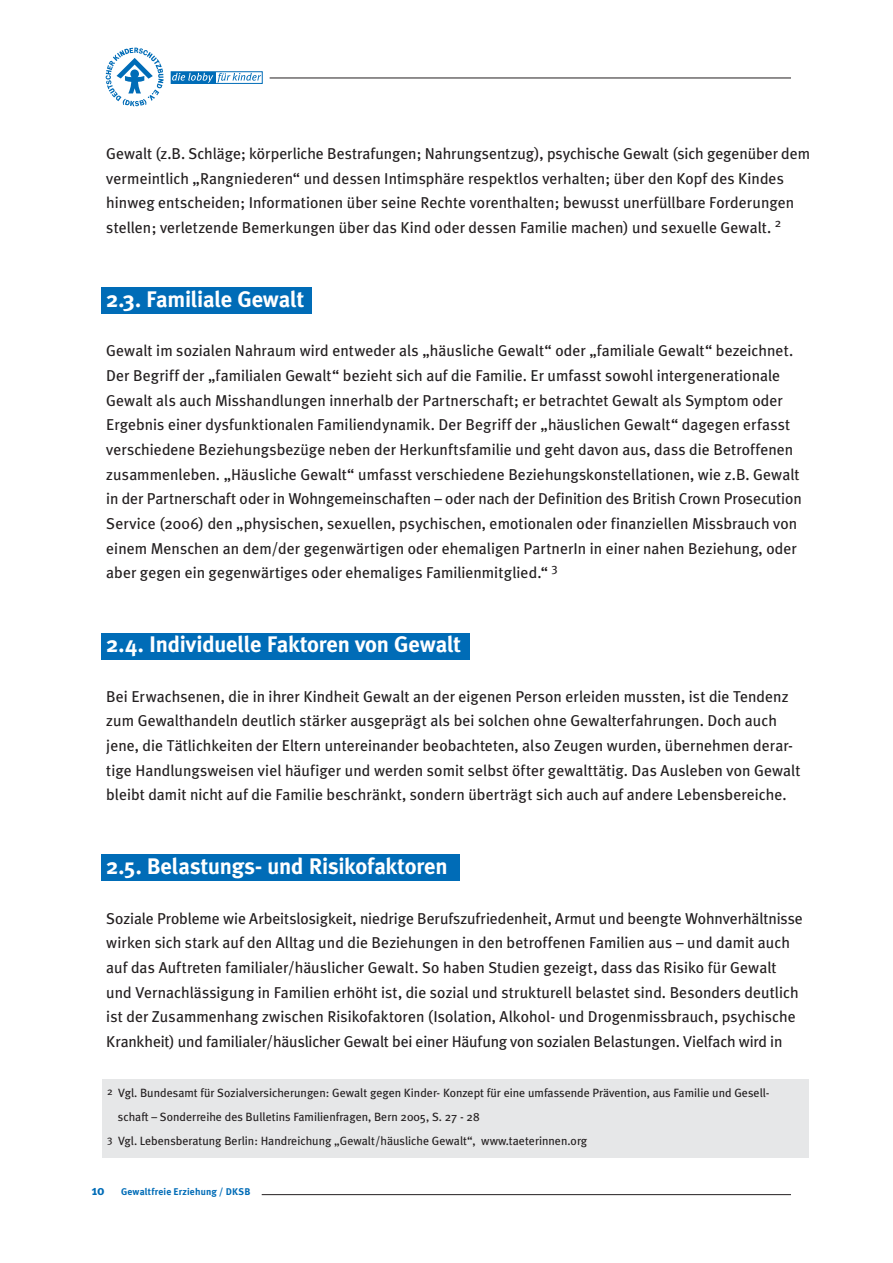
<style>
.page{position:relative;width:893px;height:1263px;background:#fff}
.page>*{position:absolute;margin:0;border:0;box-sizing:border-box;transform-origin:0 0}
.t1{font:700 22.5px "Meta Plus";letter-spacing:-.01em;color:#fff}
.t2{font:15.75px/24.6px "Meta Plus";color:#231f20}
.t3{font:12px "Meta Plus";color:#231f20}
.t4{font:700 9.75px "Meta Plus";letter-spacing:.015em;color:#006cb7}
.s1{font-size:13.5px}
</style>
<div class="page">
<hr style="left:270px;top:78px;width:521px;height:1px;background:#231f20">
<hr style="left:262px;top:1194px;width:529px;height:1px;background:#231f20">
<div style="left:171px;top:71px;width:92px;height:13px;border:1px solid #006cb7"></div>
<div style="left:171px;top:72px;width:45px;height:11px;background:#006cb7"></div>
<svg style="left:172px;top:73px;width:89px;height:10px"></svg>
<svg style="left:106px;top:48px;width:58px;height:58px"></svg>
<div style="left:102px;top:1079px;width:706px;height:79px;background:#e6e7e8"></div>
<div style="left:101px;top:854px;width:358px;height:27px;background:#006cb7"></div>
<div style="left:101px;top:287px;width:211px;height:27px;background:#006cb7"></div>
<div style="left:101px;top:633px;width:368px;height:27px;background:#006cb7"></div>
<p class="t2" style="left:106px;top:142px;width:705px">Gewalt (z.B. Schläge; körperliche Bestrafungen; Nahrungsentzug), psychische Gewalt (sich gegenüber dem vermeintlich „Rangniederen“ und dessen Intimsphäre respektlos verhalten; über den Kopf des Kindes hinweg entscheiden; Informationen über seine Rechte vorenthalten; bewusst unerfüllbare Forderungen stellen; verletzende Bemerkungen über das Kind oder dessen Familie machen) und sexuelle Gewalt. <sup>2</sup></p>
<h1 class="t1" style="left:106px;top:290px;width:199px">2.3. Familiale Gewalt</h1>
<p class="t2" style="left:106px;top:339px;width:697px">Gewalt im sozialen Nahraum wird entweder als „häusliche Gewalt“ oder „familiale Gewalt“ bezeichnet.<br>Der Begriff der „familialen Gewalt“ bezieht sich auf die Familie. Er umfasst sowohl intergenerationale Gewalt als auch Misshandlungen innerhalb der Partnerschaft; er betrachtet Gewalt als Symptom oder Ergebnis einer dysfunktionalen Familiendynamik. Der Begriff der „häuslichen Gewalt“ dagegen erfasst verschiedene Beziehungsbezüge neben der Herkunftsfamilie und geht davon aus, dass die Betroffenen zusammenleben. „Häusliche Gewalt“ umfasst verschiedene Beziehungskonstellationen, wie z.B. Gewalt in der Partnerschaft oder in Wohngemeinschaften – oder nach der Definition des British Crown Prosecution Service (2006) den „physischen, sexuellen, psychischen, emotionalen oder finanziellen Missbrauch von einem Menschen an dem/der gegenwärtigen oder ehemaligen PartnerIn in einer nahen Beziehung, oder aber gegen ein gegenwärtiges oder ehemaliges Familienmitglied.“ <sup>3</sup></p>
<h1 class="t1" style="left:106px;top:635px;width:356px">2.4. Individuelle Faktoren von Gewalt</h1>
<p class="t2" style="left:106px;top:685px;width:696px">Bei Erwachsenen, die in ihrer Kindheit Gewalt an der eigenen Person erleiden mussten, ist die Tendenz zum Gewalthandeln deutlich stärker ausgeprägt als bei solchen ohne Gewalterfahrungen. Doch auch jene, die Tätlichkeiten der Eltern untereinander beobachteten, also Zeugen wurden, übernehmen derar&shy;tige Handlungsweisen viel häufiger und werden somit selbst öfter gewalttätig. Das Ausleben von Gewalt bleibt damit nicht auf die Familie beschränkt, sondern überträgt sich auch auf andere Lebensbereiche.</p>
<h1 class="t1" style="left:106px;top:857px;width:343px">2.5. Belastungs- und Risikofaktoren</h1>
<p class="t2" style="left:106px;top:907px;width:698px">Soziale Probleme wie Arbeitslosigkeit, niedrige Berufszufriedenheit, Armut und beengte Wohnverhältnisse wirken sich stark auf den Alltag und die Beziehungen in den betroffenen Familien aus – und damit auch auf das Auftreten familialer/häuslicher Gewalt. So haben Studien gezeigt, dass das Risiko für Gewalt und Vernachlässigung in Familien erhöht ist, die sozial und strukturell belastet sind. Besonders deutlich ist der Zusammenhang zwischen Risikofaktoren (Isolation, Alkohol- und Drogenmissbrauch, psychische Krankheit) und familialer/häuslicher Gewalt bei einer Häufung von sozialen Belastungen. Vielfach wird in</p>
<p class="t3" style="left:107px;top:1088px;width:664px"><sup>2</sup> Vgl. Bundesamt für Sozialversicherungen: Gewalt gegen Kinder- Konzept für eine umfassende Prävention, aus Familie und Gesell-</p>
<p class="t3" style="left:118px;top:1112px;width:363px">schaft – Sonderreihe des Bulletins Familienfragen, Bern 2005, S. 27 - 28</p>
<p class="t3" style="left:107px;top:1136px;width:482px"><sup>3</sup> Vgl. Lebensberatung Berlin: Handreichung „Gewalt/häusliche Gewalt“, www.taeterinnen.org</p>
<p class="t4" style="left:92px;top:1188px;width:160px"><span class="s1">10</span> Gewaltfreie Erziehung / DKSB</p>
</div>
